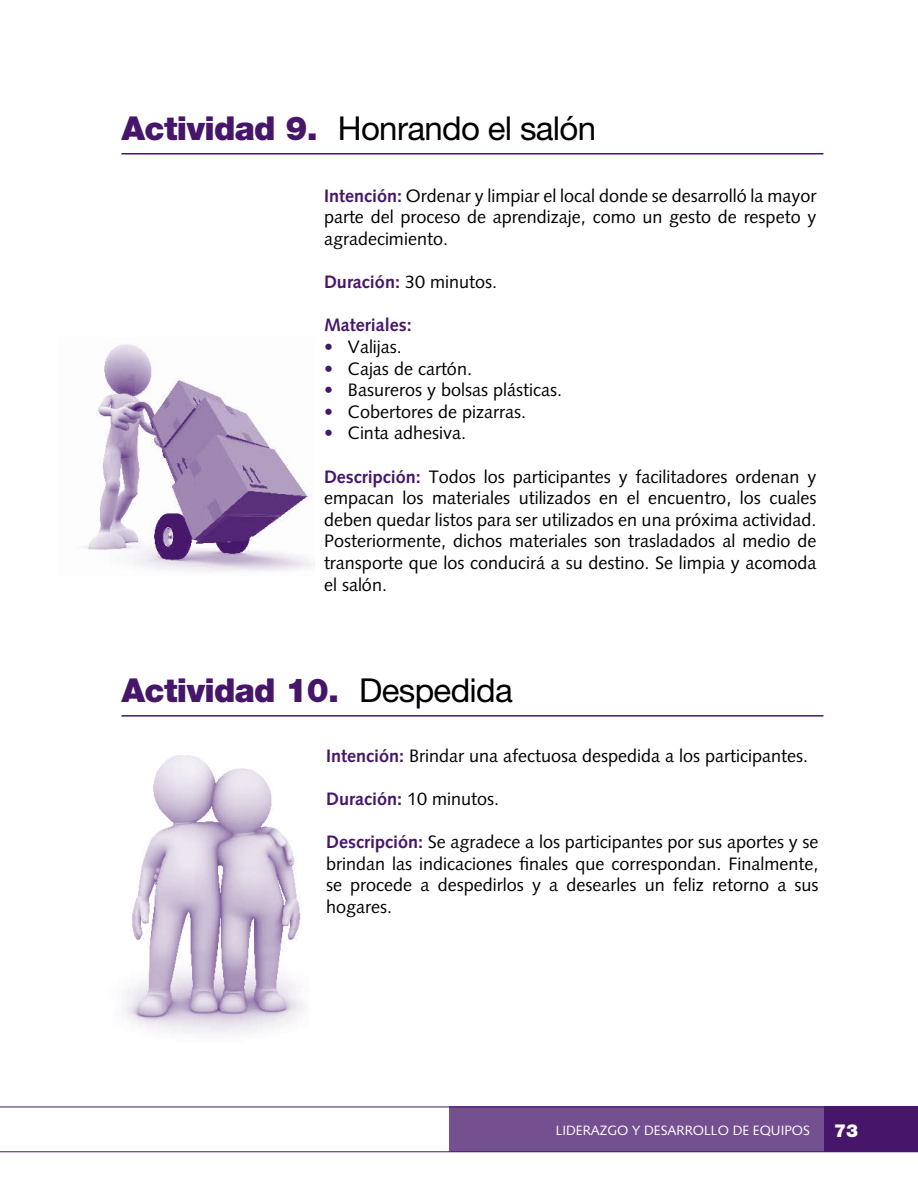
<style>
.page{position:relative;width:918px;height:1188px;background:#fff}
.page>*{position:absolute;margin:0;border:0;box-sizing:border-box;transform-origin:0 0}
.t1{font:33px "Helvetica Neue";letter-spacing:-.02em;color:#000}
.t2{font:900 33px "Helvetica Neue";letter-spacing:-.02em;color:#46166b}
.t3{font:18px/21.6px "Syntax";color:#000;text-align:justify}
.t4{font:700 18px "Syntax";color:#46166b}
.t5{font:900 18px "Helvetica Neue";color:#fff}
.t6{font:13.5px "Syntax";color:#fff}
.s1{font-weight:900;color:#46166b}
.s2{font-weight:700;color:#46166b}
.s3{color:#46166b}
.s4{font-weight:400;color:#000}
</style>
<div class="page">
<div style="left:662px;top:1107px;width:256px;height:45px;background:#46166b"></div>
<div style="left:449px;top:1107px;width:375px;height:45px;background:#745090"></div>
<hr style="left:0;top:1107px;width:918px;height:1px;background:#46166b">
<hr style="left:0;top:1151px;width:918px;height:1px;background:#46166b">
<img style="left:124px;top:755px;width:180px;height:279px">
<img style="left:82px;top:344px;width:232px;height:228px">
<hr style="left:122px;top:153px;width:702px;height:1px;background:#46166b">
<hr style="left:122px;top:715px;width:702px;height:2px;background:#46166b">
<h1 class="t1" style="left:122px;top:109px;width:476px"><span class="s1">Actividad 9.</span> Honrando el salón</h1>
<p class="t3" style="left:324px;top:185px;width:494px"><span class="s2">Intención:</span> Ordenar y limpiar el local donde se desarrolló la mayor parte del proceso de aprendizaje, como un gesto de respeto y agradecimiento.</p>
<p class="t3" style="left:324px;top:271px;width:175px"><span class="s2">Duración:</span> 30 minutos.</p>
<p class="t4" style="left:324px;top:315px;width:89px">Materiales:</p>
<p class="t3" style="left:324px;top:336px;width:79px"><span class="s3">•</span> Valijas.</p>
<p class="t3" style="left:324px;top:358px;width:150px"><span class="s3">•</span> Cajas de cartón.</p>
<p class="t3" style="left:324px;top:379px;width:240px"><span class="s3">•</span> Basureros y bolsas plásticas.</p>
<p class="t3" style="left:324px;top:401px;width:204px"><span class="s3">•</span> Cobertores de pizarras.</p>
<p class="t3" style="left:324px;top:423px;width:144px"><span class="s3">•</span> Cinta adhesiva.</p>
<p class="t3" style="left:324px;top:466px;width:494px"><span class="s2">Descripción:</span> Todos los participantes y facilitadores ordenan y empacan los materiales utilizados en el encuentro, los cuales deben quedar listos para ser utilizados en una próxima actividad.<br>Posteriormente, dichos materiales son trasladados al medio de transporte que los conducirá a su destino. Se limpia y acomoda el salón.</p>
<h1 class="t2" style="left:122px;top:671px;width:393px">Actividad 10. <span class="s4">Despedida</span></h1>
<p class="t3" style="left:326px;top:745px;width:484px"><span class="s2">Intención:</span> Brindar una afectuosa despedida a los participantes.</p>
<p class="t3" style="left:326px;top:788px;width:175px"><span class="s2">Duración:</span> 10 minutos.</p>
<p class="t3" style="left:326px;top:831px;width:494px"><span class="s2">Descripción:</span> Se agradece a los participantes por sus aportes y se brindan las indicaciones finales que correspondan. Finalmente, se procede a despedirlos y a desearles un feliz retorno a sus hogares.</p>
<p class="t6" style="left:556px;top:1123px;width:256px">LIDERAZGO Y DESARROLLO DE EQUIPOS</p>
<p class="t5" style="left:834px;top:1120px;width:26px">73</p>
</div>
